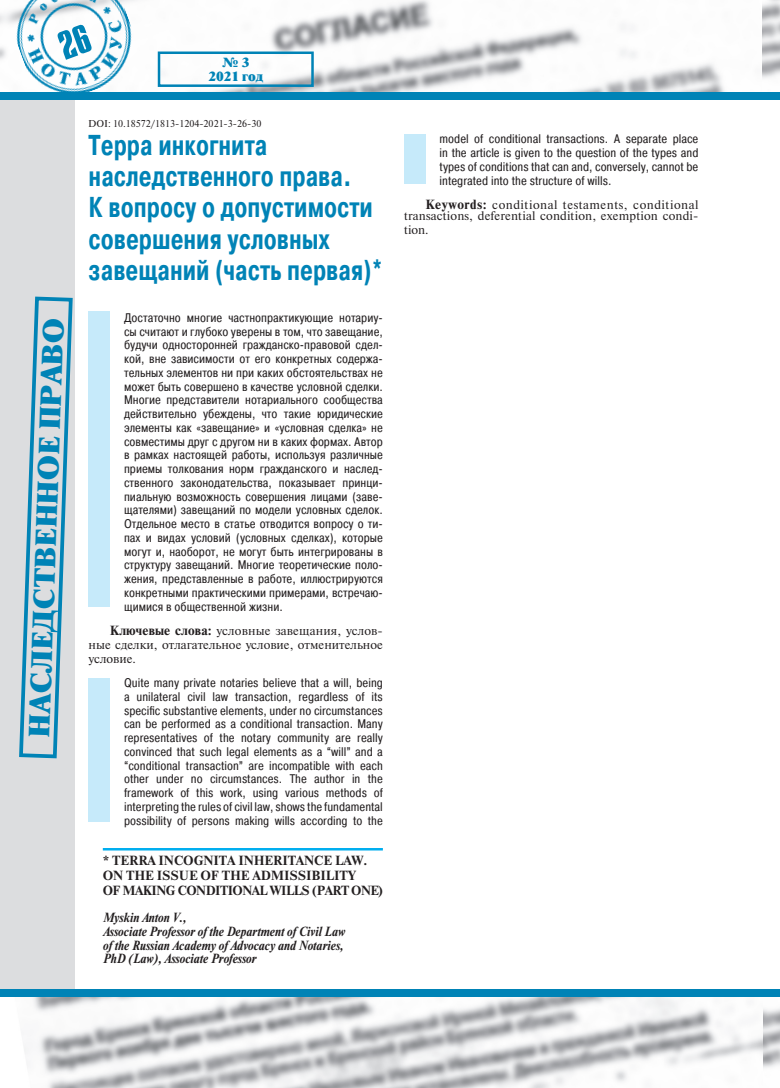
<style>
.page{position:relative;width:780px;height:1088px;background:#fff}
.page>*{position:absolute;margin:0;border:0;box-sizing:border-box;transform-origin:0 0}
.t1{font:700 28.75px/31.2px "Pragmatica Cond";color:#0083b6;scale:.85 1}
.t2{font:27.5px "Newton XC";color:#0083b6}
.t3{font:12.5px/13.8px "Pragmatica Cond";color:#231f20;text-align:justify}
.t4{font:12.5px/13.8px "Newton C";letter-spacing:.015em;color:#231f20;text-align:justify}
.t5{font:italic 700 12.5px/13.8px "Newton C";color:#231f20;scale:.9 1}
.t6{font:700 12.5px/15px "Newton C";color:#231f20}
.t7{font:12.5px/13.8px "Newton XC";color:#0083b6;text-align:center}
.t8{font:10px "Newton C";color:#231f20}
.s1{font-weight:700}
</style>
<div class="page">
<img style="left:0;top:0;width:780px;height:93px">
<img style="left:24px;top:997px;width:756px;height:91px">
<div style="left:0;top:97px;width:74px;height:892px;background:#dcdddf"></div>
<div style="left:762px;top:93px;width:18px;height:7px;background:#0083b6"></div>
<svg style="left:156px;top:50px;width:159px;height:38px"></svg>
<div style="left:0;top:93px;width:762px;height:7px;background:#0083b6"></div>
<img style="left:2px;top:0;width:145px;height:109px">
<div style="left:0;top:989px;width:780px;height:8px;background:#0083b6"></div>
<svg style="left:19px;top:295px;width:56px;height:465px"></svg>
<hr style="left:103px;top:848px;width:280px;height:2px;background:#00aeef">
<div style="left:89px;top:312px;width:21px;height:295px;background:#c6eafa"></div>
<div style="left:89px;top:679px;width:21px;height:143px;background:#c6eafa"></div>
<div style="left:404px;top:135px;width:21px;height:49px;background:#c6eafa"></div>
<svg style="left:56px;top:24px;width:37px;height:36px"></svg>
<h2 class="t2" style="left:23px;top:737px;width:421px;rotate:-88deg">НАСЛЕДСТВЕННОЕ ПРАВО</h2>
<p class="t7" style="left:208px;top:56px;width:56px">№ 3<br>2021 год</p>
<p class="t8" style="left:88px;top:120px;width:175px">DOI: 10.18572/1813-1204-2021-3-26-30</p>
<h1 class="t1" style="left:89px;top:131px;width:347px">Терра инкогнита наследственного права.<br>К вопросу о допустимости совершения условных завещаний (часть первая)*</h1>
<p class="t3" style="left:124px;top:312px;width:260px">Достаточно многие частнопрактикующие нотариу&shy;сы считают и глубоко уверены в том, что завещание, будучи односторонней гражданско-правовой сдел&shy;кой, вне зависимости от его конкретных содержа&shy;тельных элементов ни при каких обстоятельствах не может быть совершено в качестве условной сделки.<br>Многие представители нотариального сообщества действительно убеждены, что такие юридические элементы как «завещание» и «условная сделка» не совместимы друг с другом ни в каких формах. Автор в рамках настоящей работы, используя различные приемы толкования норм гражданского и наслед&shy;ственного законодательства, показывает принци&shy;пиальную возможность совершения лицами (заве&shy;щателями) завещаний по модели условных сделок.<br>Отдельное место в статье отводится вопросу о ти&shy;пах и видах условий (условных сделках), которые могут и, наоборот, не могут быть интегрированы в структуру завещаний. Многие теоретические поло&shy;жения, представленные в работе, иллюстрируются конкретными практическими примерами, встречаю&shy;щимися в общественной жизни.</p>
<p class="t4" style="left:89px;top:625px;width:296px;text-indent:21px"><span class="s1">Ключевые слова:</span> условные завещания, услов&shy;ные сделки, отлагательное условие, отменительное условие.</p>
<p class="t3" style="left:124px;top:677px;width:260px">Quite many private notaries believe that a will, being a unilateral civil law transaction, regardless of its specific substantive elements, under no circumstances can be performed as a conditional transaction. Many representatives of the notary community are really convinced that such legal elements as a “will” and a “conditional transaction” are incompatible with each other under no circumstances. The author in the framework of this work, using various methods of interpreting the rules of civil law, shows the fundamental possibility of persons making wills according to the</p>
<p class="t6" style="left:103px;top:853px;width:281px">* TERRA INCOGNITA INHERITANCE LAW.<br>ON THE ISSUE OF THE ADMISSIBILITY<br>OF MAKING CONDITIONAL WILLS (PART ONE)</p>
<p class="t5" style="left:103px;top:912px;width:270px">Myskin Anton V.,<br>Associate Professor of the Department of Civil Law of the Russian Academy of Advocacy and Notaries, PhD (Law), Associate Professor</p>
<p class="t3" style="left:439px;top:133px;width:260px">model of conditional transactions. A separate place in the article is given to the question of the types and types of conditions that can and, conversely, cannot be integrated into the structure of wills.</p>
<p class="t4" style="left:404px;top:200px;width:296px;line-height:11.1px;text-align:right"><span class="s1">Keywords:</span> conditional testaments, conditional transactions, deferential condition, exemption condi-</p>
<p class="t4" style="left:404px;top:224px;width:26px">tion.</p>
</div>
